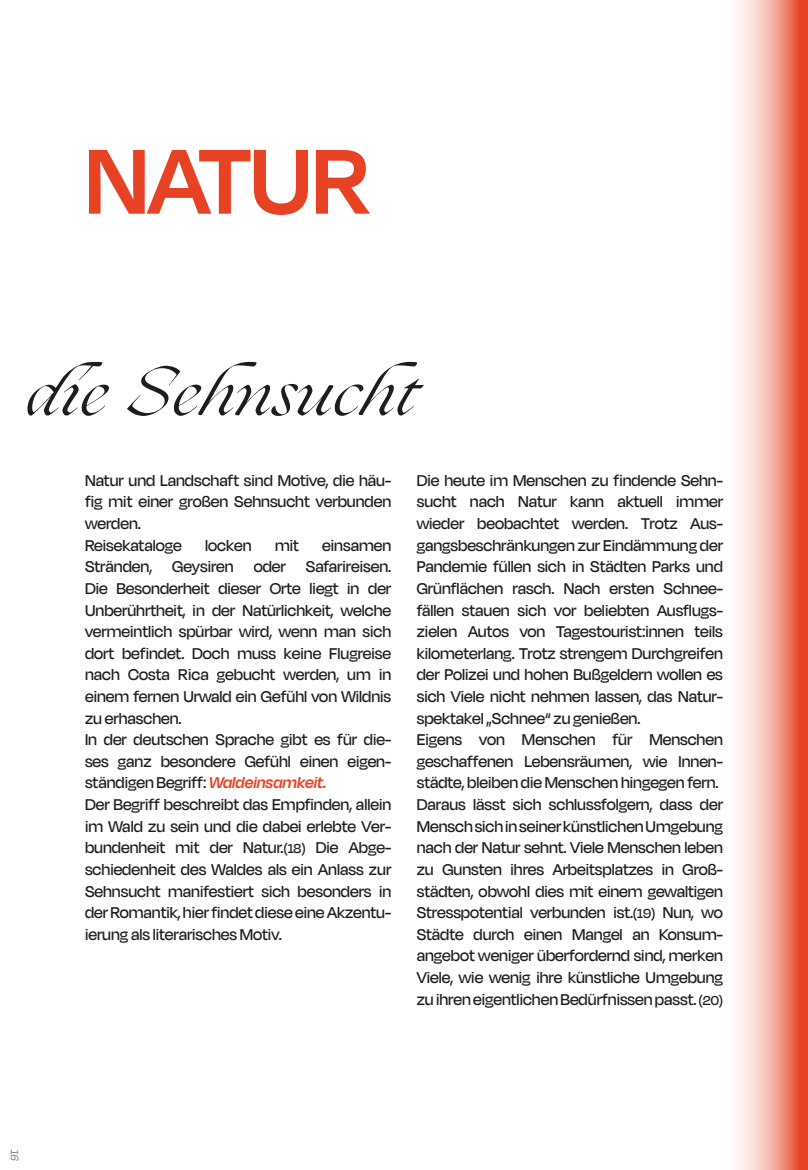
<style>
.page{position:relative;width:808px;height:1170px;background:#fff}
.page>*{position:absolute;margin:0;border:0;box-sizing:border-box;transform-origin:0 0}
.t1{font:600 106.2px "Degular Display";letter-spacing:-.005em;color:#e84224}
.t2{font:italic 60px "Ogg";letter-spacing:-.005em;color:#1d1d1b}
.t3{font:500 18px/21.6px "Degular Display";color:#1d1d1b}
.t4{font:italic 100 12px "Degular Text";color:#1d1d1b}
.s1{font-weight:600;font-style:italic;color:#e84224}
.s2{font-size:15px}
</style>
<div class="page">
<svg style="left:737px;top:0;width:62px;height:1169px;background:#f5b5a9"></svg>
<div style="left:799px;top:0;width:9px;height:1169px;background:#e84224"></div>
<h1 class="t1" style="left:85px;top:119px;width:288px">NATUR</h1>
<h2 class="t2" style="left:26px;top:347px;width:395px">die Sehnsucht</h2>
<p class="t3" style="left:85px;top:469px;width:308px">Natur und Landschaft sind Motive, die häu&shy;fig mit einer großen Sehnsucht verbunden werden.<br>Reisekataloge</p>
<p class="t3" style="left:85px;top:534px;width:308px;text-indent:237px">einsamen Stränden, Geysiren oder Safarireisen.<br>Die Besonderheit dieser Orte liegt in der Unberührtheit, in der Natürlichkeit, welche vermeintlich spürbar wird, wenn man sich dort befindet. Doch muss keine Flugreise nach Costa Rica gebucht werden, um in einem fernen Urwald ein Gefühl von Wildnis zu erhaschen.<br>In der deutschen Sprache gibt es für die&shy;ses ganz besondere Gefühl einen eigen&shy;ständigen Begriff: <span class="s1">Waldeinsamkeit.<br></span>Der Begriff beschreibt das Empfinden, allein im Wald zu sein und die dabei erlebte Ver&shy;bundenheit mit der Natur.<span class="s2">(18)</span> Die Abge&shy;schiedenheit des Waldes als ein Anlass zur Sehnsucht manifestiert sich besonders in der Romantik, hier findet diese eine Akzentu&shy;ierung als literarisches Motiv.</p>
<p class="t3" style="left:205px;top:534px;width:48px">locken</p>
<p class="t3" style="left:275px;top:534px;width:25px">mit</p>
<p class="t3" style="left:417px;top:469px;width:308px">Die heute im Menschen zu findende Sehn&shy;sucht nach Natur kann aktuell immer wieder beobachtet werden. Trotz Aus&shy;gangsbeschränkungen zur Eindämmung der Pandemie füllen sich in Städten Parks und Grünflächen rasch. Nach ersten Schnee&shy;fällen stauen sich vor beliebten Ausflugs&shy;zielen Autos von Tagestourist:innen teils kilometerlang. Trotz strengem Durchgreifen der Polizei und hohen Bußgeldern wollen es sich Viele nicht nehmen lassen, das Natur&shy;spektakel „Schnee“ zu genießen.<br>Eigens von Menschen für Menschen geschaffenen Lebensräumen, wie Innen&shy;städte, bleiben die Menschen hingegen fern.<br>Daraus lässt sich schlussfolgern, dass der Mensch sich in seiner künstlichen Umgebung nach der Natur sehnt. Viele Menschen leben zu Gunsten ihres Arbeitsplatzes in Groß&shy;städten, obwohl dies mit einem gewaltigen Stresspotential verbunden ist.<span class="s2">(19)</span> Nun, wo Städte durch einen Mangel an Konsum&shy;angebot weniger überfordernd sind, merken Viele, wie wenig ihre künstliche Umgebung zu ihren eigentlichen Bedürfnissen passt. <span class="s2">(20)</span></p>
<p class="t4" style="left:22px;top:1148px;width:14px;rotate:90deg">16</p>
</div>
